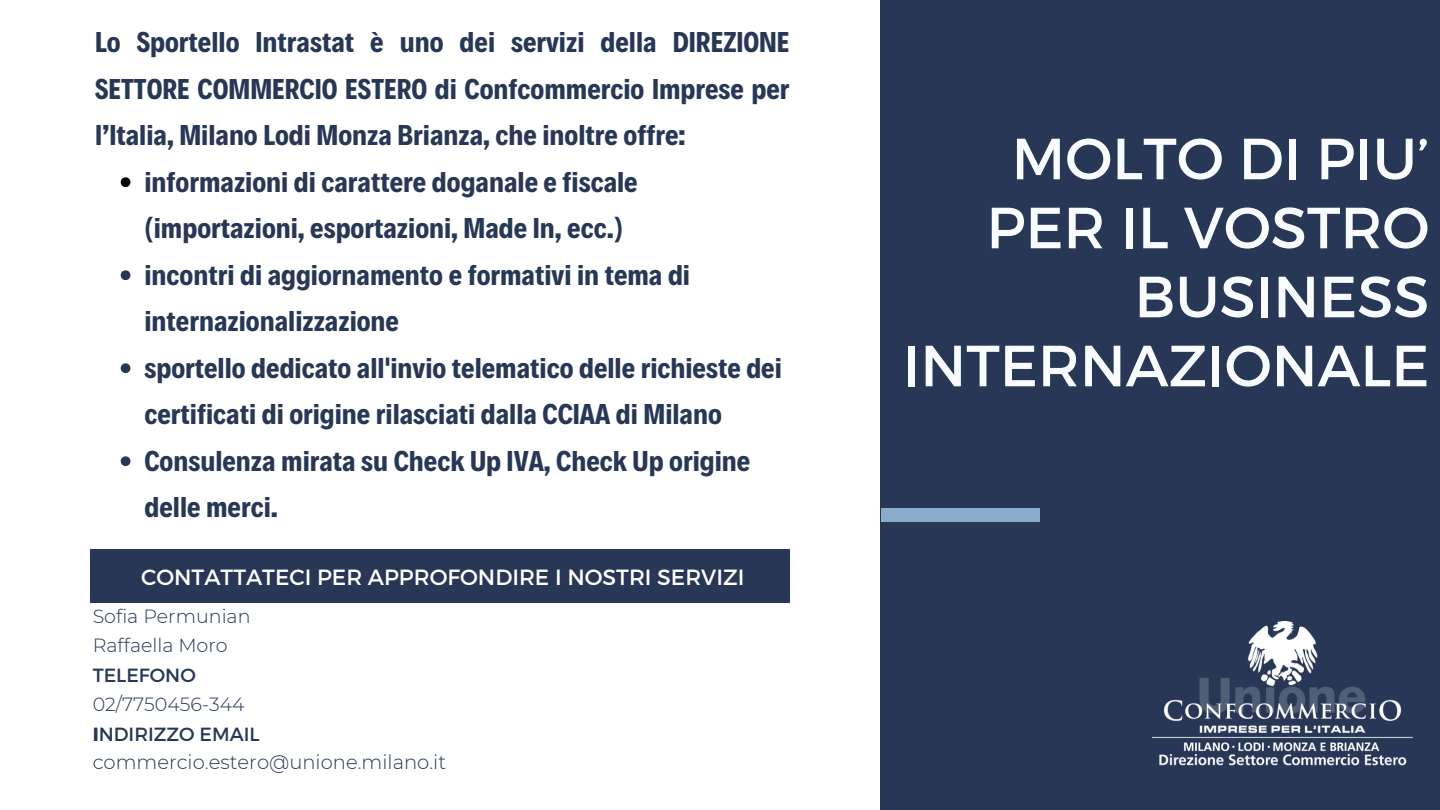
<style>
.page{position:relative;width:1440px;height:810px;background:#fff}
.page>*{position:absolute;margin:0;border:0;box-sizing:border-box;transform-origin:0 0}
.t1{font:58px/69px "Montserrat";color:#f9fcff;text-align:right}
.t2{font:700 29px/46.5px "Decalotype";color:#273755}
.t3{font:22px "Montserrat";color:#fff}
.t4{font:300 19.6px "Montserrat";color:#273755}
.t5{font:300 19.1px "Montserrat";color:#273755}
.t6{font:19.1px "Montserrat";color:#273755}
.s1{font-weight:700}
</style>
<div class="page">
<div style="left:881px;top:0;width:559px;height:810px;background:#273755"></div>
<div style="left:881px;top:508px;width:159px;height:14px;background:#8aabca"></div>
<svg style="left:121px;top:177px;width:9px;height:10px"></svg>
<svg style="left:121px;top:270px;width:9px;height:10px"></svg>
<svg style="left:121px;top:363px;width:9px;height:10px"></svg>
<svg style="left:121px;top:456px;width:9px;height:10px"></svg>
<div style="left:90px;top:549px;width:700px;height:54px;background:#273755"></div>
<img style="left:1153px;top:622px;width:259px;height:144px">
<p class="t2" style="left:95px;top:17px;width:696px;text-align:justify">Lo Sportello Intrastat è uno dei servizi della DIREZIONE SETTORE COMMERCIO ESTERO di Confcommercio Imprese per l’Italia, Milano Lodi Monza Brianza, che inoltre offre:</p>
<p class="t2" style="left:144px;top:156px;width:495px">informazioni di carattere doganale e fiscale (importazioni, esportazioni, Made In, ecc.)</p>
<p class="t2" style="left:144px;top:249px;width:547px">incontri di aggiornamento e formativi in tema di internazionalizzazione</p>
<p class="t2" style="left:144px;top:342px;width:639px">sportello dedicato all'invio telematico delle richieste dei certificati di origine rilasciati dalla CCIAA di Milano</p>
<p class="t2" style="left:144px;top:435px;width:607px">Consulenza mirata su Check Up IVA, Check Up origine delle merci.</p>
<p class="t3" style="left:141px;top:563px;width:605px">CONTATTATECI PER APPROFONDIRE I NOSTRI SERVIZI</p>
<p class="t5" style="left:93px;top:604px;width:159px">Sofia Permunian</p>
<p class="t5" style="left:93px;top:633px;width:137px">Raffaella Moro</p>
<p class="t6" style="left:93px;top:663px;width:105px">TELEFONO</p>
<p class="t5" style="left:93px;top:692px;width:154px">02/7750456-344</p>
<p class="t6" style="left:93px;top:722px;width:169px"><span class="s1">I</span>NDIRIZZO EMAIL</p>
<p class="t4" style="left:93px;top:750px;width:355px">commercio.estero@unione.milano.it</p>
<p class="t1" style="left:1012px;top:121px;width:419px">MOLTO DI PIU’</p>
<p class="t1" style="left:903px;top:190px;width:528px">PER IL VOSTRO<br>BUSINESS<br>INTERNAZIONALE</p>
</div>
